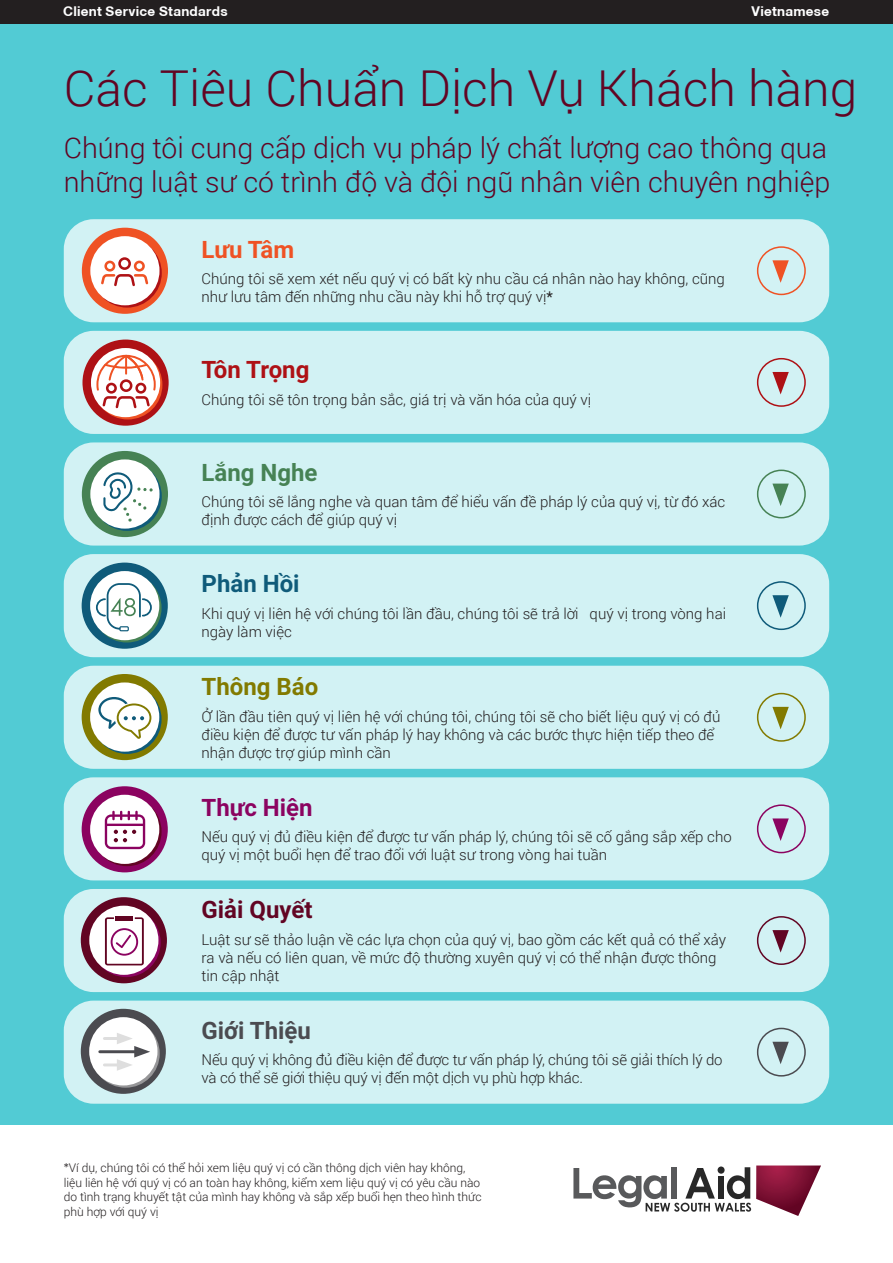
<style>
.page{position:relative;width:893px;height:1263px;background:#fff}
.page>*{position:absolute;margin:0;border:0;box-sizing:border-box;transform-origin:0 0}
.t1{font:300 49.5px "Roboto";color:#620523}
.t2{font:300 28.5px/34.2px "Roboto";color:#620523}
.t3{font:700 24px "Roboto";color:#620523}
.t4{font:700 24px "Roboto";color:#4b4b50}
.t5{font:700 24px "Roboto";letter-spacing:-.01em;color:#ae1115}
.t6{font:700 24px "Roboto";color:#468254}
.t7{font:700 24px "Roboto";color:#827a00}
.t8{font:700 24px "Roboto";color:#8b0360}
.t9{font:700 24px "Roboto";color:#0f5b7a}
.t10{font:700 24px "Roboto";letter-spacing:-.005em;color:#ef5224}
.t11{font:300 15px/18px "Roboto";color:#231f20}
.t12{font:700 13.5px "Helvetica Neue CE";letter-spacing:.02em;color:#fff}
.t13{font:300 12px/14.4px "Roboto";color:#231f20}
.s1{font-weight:400}
.s2{font-family:"Century Gothic";font-weight:400}
</style>
<div class="page">
<div style="left:0;top:0;width:893px;height:1125px;background:#52cbd4"></div>
<div style="left:64px;top:219px;width:765px;height:103px;background:#d2f2f4;border-radius:30px"></div>
<svg style="left:757px;top:246px;width:49px;height:49px"></svg>
<div style="left:82px;top:228px;width:86px;height:86px;background:#ef5224;border-radius:50%"></div>
<svg style="left:93px;top:238px;width:69px;height:70px"></svg>
<div style="left:90px;top:236px;width:70px;height:69px;background:#fff;border-radius:50%"></div>
<svg style="left:101px;top:257px;width:48px;height:30px"></svg>
<div style="left:64px;top:331px;width:765px;height:103px;background:#d2f2f4;border-radius:30px"></div>
<svg style="left:757px;top:358px;width:49px;height:49px"></svg>
<svg style="left:82px;top:339px;width:87px;height:87px;background:#b12225"></svg>
<svg style="left:93px;top:350px;width:69px;height:69px"></svg>
<div style="left:91px;top:348px;width:69px;height:69px;background:#fff;border-radius:50%"></div>
<svg style="left:96px;top:355px;width:60px;height:55px"></svg>
<div style="left:64px;top:442px;width:765px;height:104px;background:#d2f2f4;border-radius:30px"></div>
<svg style="left:757px;top:470px;width:49px;height:48px"></svg>
<div style="left:82px;top:451px;width:86px;height:86px;background:#468254;border-radius:50%"></div>
<svg style="left:93px;top:462px;width:69px;height:69px"></svg>
<div style="left:90px;top:459px;width:70px;height:70px;background:#fff;border-radius:50%"></div>
<svg style="left:102px;top:470px;width:51px;height:52px"></svg>
<svg style="left:573px;top:1165px;width:248px;height:51px"></svg>
<div style="left:64px;top:554px;width:765px;height:103px;background:#d2f2f4;border-radius:30px"></div>
<svg style="left:757px;top:581px;width:49px;height:49px"></svg>
<div style="left:82px;top:563px;width:86px;height:86px;background:#0f5b7a;border-radius:50%"></div>
<svg style="left:92px;top:573px;width:70px;height:69px"></svg>
<div style="left:90px;top:571px;width:69px;height:69px;background:#fff;border-radius:50%"></div>
<svg style="left:95px;top:582px;width:58px;height:48px"></svg>
<div style="left:119px;top:626px;width:10px;height:5px;border:1px solid #0f5b7a"></div>
<div style="left:64px;top:666px;width:765px;height:103px;background:#d2f2f4;border-radius:30px"></div>
<svg style="left:757px;top:693px;width:49px;height:49px"></svg>
<div style="left:82px;top:674px;width:86px;height:86px;background:#827a00;border-radius:50%"></div>
<svg style="left:92px;top:685px;width:70px;height:69px"></svg>
<div style="left:90px;top:682px;width:69px;height:70px;background:#fff;border-radius:50%"></div>
<svg style="left:98px;top:697px;width:54px;height:43px"></svg>
<div style="left:64px;top:777px;width:765px;height:103px;background:#d2f2f4;border-radius:30px"></div>
<svg style="left:757px;top:804px;width:49px;height:49px"></svg>
<div style="left:82px;top:786px;width:86px;height:86px;background:#8b0360;border-radius:50%"></div>
<svg style="left:92px;top:797px;width:70px;height:69px"></svg>
<div style="left:90px;top:795px;width:69px;height:69px;background:#fff;border-radius:50%"></div>
<svg style="left:105px;top:811px;width:40px;height:38px"></svg>
<div style="left:64px;top:889px;width:765px;height:103px;background:#d2f2f4;border-radius:30px"></div>
<svg style="left:757px;top:916px;width:49px;height:49px"></svg>
<div style="left:81px;top:897px;width:86px;height:86px;background:#620523;border-radius:50%"></div>
<svg style="left:92px;top:908px;width:69px;height:69px"></svg>
<div style="left:89px;top:906px;width:69px;height:69px;background:#fff;border-radius:50%"></div>
<svg style="left:105px;top:917px;width:39px;height:48px"></svg>
<hr style="left:116px;top:916px;width:17px;height:4px;background:#620523">
<div style="left:64px;top:1000px;width:765px;height:104px;background:#d2f2f4;border-radius:30px"></div>
<svg style="left:757px;top:1028px;width:49px;height:48px"></svg>
<div style="left:81px;top:1009px;width:85px;height:85px;background:#4b4b50;border-radius:50%"></div>
<svg style="left:91px;top:1019px;width:69px;height:69px"></svg>
<div style="left:89px;top:1017px;width:68px;height:68px;background:#fff;border-radius:50%"></div>
<hr style="left:100px;top:1050px;width:40px;height:3px;background:#4b4b50">
<hr style="left:104px;top:1037px;width:18px;height:3px;background:#dedede">
<hr style="left:104px;top:1063px;width:18px;height:3px;background:#dedede">
<svg style="left:117px;top:1033px;width:33px;height:38px"></svg>
<div style="left:0;top:0;width:893px;height:24px;background:#231f20"></div>
<p class="t12" style="left:63px;top:3px;width:166px">Client Service Standards</p>
<p class="t12" style="left:751px;top:3px;width:79px">Vietnamese</p>
<h1 class="t1" style="left:64px;top:54px;width:795px">Các Tiêu Chuẩn Dịch Vụ Khách hàng</h1>
<h2 class="t2" style="left:64px;top:129px;width:768px">Chúng tôi cung cấp dịch vụ pháp lý chất lượng cao thông qua những luật sư có trình độ và đội ngũ nhân viên chuyên nghiệp</h2>
<h3 class="t10" style="left:202px;top:232px;width:94px">Lưu Tâm</h3>
<p class="t11" style="left:202px;top:269px;width:525px">Chúng tôi sẽ xem xét nếu quý vị có bất kỳ nhu cầu cá nhân nào hay không, cũng như lưu tâm đến những nhu cầu này khi hỗ trợ quý vị<span class="s1">*</span></p>
<h3 class="t5" style="left:202px;top:353px;width:109px">Tôn Trọng</h3>
<p class="t11" style="left:202px;top:390px;width:391px">Chúng tôi sẽ tôn trọng bản sắc, giá trị và văn hóa của quý vị</p>
<h3 class="t6" style="left:202px;top:455px;width:118px">Lắng Nghe</h3>
<p class="t11" style="left:202px;top:492px;width:525px">Chúng tôi sẽ lắng nghe và quan tâm để hiểu vấn đề pháp lý của quý vị, từ đó xác định được cách để giúp quý vị</p>
<h3 class="t9" style="left:202px;top:567px;width:100px">Phản Hồi</h3>
<p class="t11" style="left:202px;top:604px;width:526px">Khi quý vị liên hệ với chúng tôi lần đầu, chúng tôi sẽ trả lời quý vị trong vòng hai ngày làm việc</p>
<h3 class="t7" style="left:202px;top:670px;width:118px">Thông Báo</h3>
<p class="t11" style="left:202px;top:707px;width:520px">Ở lần đầu tiên quý vị liên hệ với chúng tôi, chúng tôi sẽ cho biết liệu quý vị có đủ điều kiện để được tư vấn pháp lý hay không và các bước thực hiện tiếp theo để nhận được trợ giúp mình cần</p>
<h3 class="t8" style="left:202px;top:790px;width:113px">Thực Hiện</h3>
<p class="t11" style="left:202px;top:827px;width:532px">Nếu quý vị đủ điều kiện để được tư vấn pháp lý, chúng tôi sẽ cố gắng sắp xếp cho quý vị một buổi hẹn để trao đổi với luật sư trong vòng hai tuần</p>
<h3 class="t3" style="left:202px;top:893px;width:112px">Giải Quyết</h3>
<p class="t11" style="left:202px;top:930px;width:526px">Luật sư sẽ thảo luận về các lựa chọn của quý vị, bao gồm các kết quả có thể xảy ra và nếu có liên quan, về mức độ thường xuyên quý vị có thể nhận được thông tin cập nhật</p>
<h3 class="t4" style="left:202px;top:1014px;width:111px">Giới Thiệu</h3>
<p class="t11" style="left:202px;top:1051px;width:523px">Nếu quý vị không đủ điều kiện để được tư vấn pháp lý, chúng tôi sẽ giải thích lý do và có thể sẽ giới thiệu quý vị đến một dịch vụ phù hợp khác.</p>
<p class="t13" style="left:64px;top:1160px;width:419px"><span class="s2">*</span>Ví dụ, chúng tôi có thể hỏi xem liệu quý vị có cần thông dịch viên hay không, liệu liên hệ với quý vị có an toàn hay không, kiểm xem liệu quý vị có yêu cầu nào do tình trạng khuyết tật của mình hay không và sắp xếp buổi hẹn theo hình thức phù hợp với quý vị</p>
</div>
